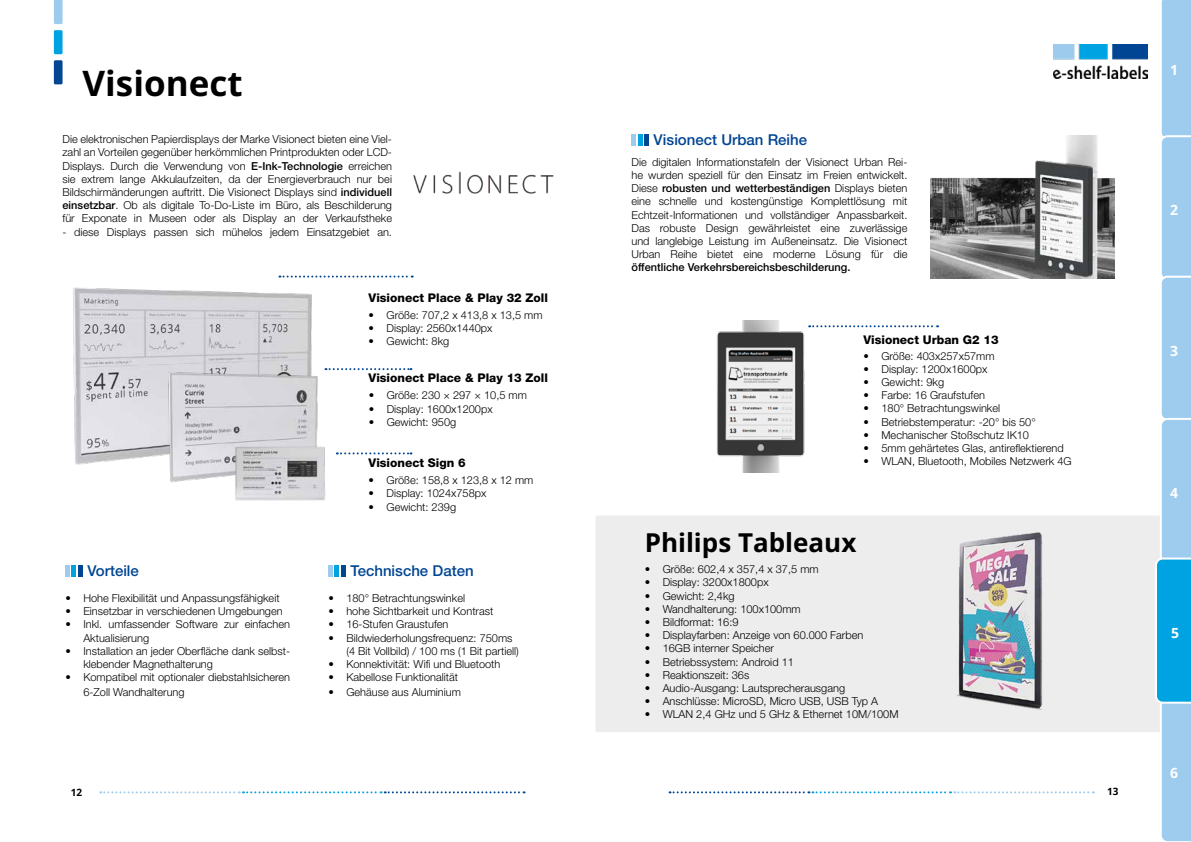
<style>
.page{position:relative;width:1191px;height:842px;background:#fff}
.page>*{position:absolute;margin:0;border:0;box-sizing:border-box;transform-origin:0 0}
.t1{font:700 35px "Open Sans";color:#000}
.t2{font:700 26px "Open Sans";color:#000}
.t3{font:500 15px "Helvetica Neue LT Std";color:#014593}
.t4{font:700 14px "Open Sans";color:#fff}
.t5{font:800 12px "Helvetica Neue LT Std";color:#000}
.t6{font:300 11px/13.2px "Helvetica Neue LT Std";color:#000}
.t7{font:500 11px "Helvetica Neue LT Std";color:#000}
.t8{font:700 10px "Open Sans";color:#000}
.s1{font-weight:500}
</style>
<div class="page">
<svg style="left:100px;top:791px;width:424px;height:2px"></svg>
<img style="left:1053px;top:45px;width:94px;height:33px">
<div style="left:54px;top:30px;width:9px;height:24px;background:#00a3e2"></div>
<svg style="left:54px;top:0;width:9px;height:24px"></svg>
<div style="left:54px;top:60px;width:9px;height:24px;background:#014593"></div>
<svg style="left:669px;top:791px;width:424px;height:2px"></svg>
<div style="left:596px;top:516px;width:559px;height:216px;background:#eeedee"></div>
<svg style="left:816px;top:325px;width:122px;height:2px"></svg>
<img style="left:930px;top:135px;width:184px;height:144px">
<svg style="left:1155px;top:0;width:36px;height:842px;background:#95ceef"></svg>
<img style="left:73px;top:287px;width:239px;height:178px">
<img style="left:128px;top:339px;width:235px;height:144px">
<img style="left:232px;top:444px;width:96px;height:57px">
<svg style="left:279px;top:276px;width:134px;height:2px"></svg>
<svg style="left:325px;top:368px;width:86px;height:2px"></svg>
<svg style="left:337px;top:452px;width:74px;height:2px"></svg>
<img style="left:413px;top:171px;width:141px;height:23px">
<div style="left:65px;top:565px;width:5px;height:12px;background:#9dcbee"></div>
<hr style="left:72px;top:565px;width:4px;height:12px;background:#00a3e2">
<hr style="left:78px;top:565px;width:4px;height:12px;background:#014593">
<div style="left:328px;top:565px;width:5px;height:12px;background:#9dcbee"></div>
<div style="left:334px;top:565px;width:5px;height:12px;background:#00a3e2"></div>
<hr style="left:341px;top:565px;width:4px;height:12px;background:#014593">
<img style="left:904px;top:529px;width:189px;height:184px">
<div style="left:631px;top:135px;width:5px;height:11px;background:#9dcbee"></div>
<div style="left:637px;top:135px;width:5px;height:11px;background:#00a3e2"></div>
<hr style="left:644px;top:135px;width:4px;height:11px;background:#014593">
<img style="left:716px;top:320px;width:99px;height:152px">
<h1 class="t1" style="left:82px;top:59px;width:162px">Visionect</h1>
<p class="t6" style="left:63px;top:132px;width:331px;text-align:justify">Die elektronischen Papierdisplays der Marke Visionect bieten eine Viel&shy;zahl an Vorteilen gegenüber herkömmlichen Printprodukten oder LCD-Displays. Durch die Verwendung von <span class="s1">E-Ink-Technologie</span> erreichen sie extrem lange Akkulaufzeiten, da der Energieverbrauch nur bei Bildschirmänderungen auftritt. Die Visionect Displays sind <span class="s1">individuell einsetzbar</span>. Ob als digitale To-Do-Liste im Büro, als Beschilderung für Exponate in Museen oder als Display an der Verkaufstheke</p>
<p class="t6" style="left:63px;top:225px;width:331px">- diese Displays passen sich mühelos jedem Einsatzgebiet an.</p>
<p class="t5" style="left:368px;top:290px;width:181px">Visionect Place &amp; Play 32 Zoll</p>
<p class="t6" style="left:368px;top:308px;width:175px">• Größe: 707,2 x 413,8 x 13,5 mm</p>
<p class="t6" style="left:368px;top:321px;width:125px">• Display: 2560x1440px</p>
<p class="t6" style="left:368px;top:335px;width:82px">• Gewicht: 8kg</p>
<p class="t5" style="left:368px;top:371px;width:181px">Visionect Place &amp; Play 13 Zoll</p>
<p class="t6" style="left:369px;top:389px;width:160px">• Größe: 230 × 297 × 10,5 mm</p>
<p class="t6" style="left:369px;top:402px;width:125px">• Display: 1600x1200px</p>
<p class="t6" style="left:369px;top:415px;width:89px">• Gewicht: 950g</p>
<p class="t5" style="left:368px;top:455px;width:99px">Visionect Sign 6</p>
<p class="t6" style="left:368px;top:473px;width:166px">• Größe: 158,8 x 123,8 x 12 mm</p>
<p class="t6" style="left:368px;top:487px;width:119px">• Display: 1024x758px</p>
<p class="t6" style="left:368px;top:500px;width:89px">• Gewicht: 239g</p>
<h3 class="t3" style="left:653px;top:131px;width:155px">Visionect Urban Reihe</h3>
<p class="t6" style="left:631px;top:155px;width:277px;text-align:justify">Die digitalen Informationstafeln der Visionect Urban Rei&shy;he wurden speziell für den Einsatz im Freien entwickelt.<br>Diese <span class="s1">robusten und wetterbeständigen</span> Displays bieten eine schnelle und kostengünstige Komplettlösung mit Echtzeit-Informationen und vollständiger Anpassbarkeit.<br>Das robuste Design gewährleistet eine zuverlässige und langlebige Leistung im Außeneinsatz. Die Visionect Urban Reihe bietet eine moderne Lösung für die</p>
<p class="t7" style="left:631px;top:261px;width:220px">öffentliche Verkehrsbereichsbeschilderung.</p>
<p class="t5" style="left:863px;top:332px;width:137px">Visionect Urban G2 13</p>
<p class="t6" style="left:863px;top:349px;width:133px">• Größe: 403x257x57mm</p>
<p class="t6" style="left:863px;top:362px;width:125px">• Display: 1200x1600px</p>
<p class="t6" style="left:863px;top:375px;width:82px">• Gewicht: 9kg</p>
<p class="t6" style="left:863px;top:388px;width:123px">• Farbe: 16 Graufstufen</p>
<p class="t6" style="left:863px;top:402px;width:138px">• 180° Betrachtungswinkel</p>
<p class="t6" style="left:863px;top:415px;width:174px">• Betriebstemperatur: -20° bis 50°</p>
<p class="t6" style="left:863px;top:428px;width:167px">• Mechanischer Stoßschutz IK10</p>
<p class="t6" style="left:863px;top:441px;width:202px">• 5mm gehärtetes Glas, antireflektierend</p>
<p class="t6" style="left:863px;top:454px;width:210px">• WLAN, Bluetooth, Mobiles Netzwerk 4G</p>
<h2 class="t2" style="left:644px;top:525px;width:213px">Philips Tableaux</h2>
<h3 class="t3" style="left:87px;top:562px;width:53px">Vorteile</h3>
<p class="t6" style="left:65px;top:591px;width:216px">• Hohe Flexibilität und Anpassungsfähigkeit</p>
<p class="t6" style="left:65px;top:604px;width:219px">• Einsetzbar in verschiedenen Umgebungen</p>
<p class="t6" style="left:83px;top:618px;width:208px;text-indent:-18px">• Inkl. umfassender Software zur einfachen<br>Aktualisierung</p>
<p class="t6" style="left:83px;top:644px;width:208px;text-indent:-18px">• Installation an jeder Oberfläche dank selbst&shy;klebender Magnethalterung</p>
<p class="t6" style="left:83px;top:670px;width:208px;line-height:14.4px;text-indent:-18px">• Kompatibel mit optionaler diebstahlsicheren<br>6-Zoll Wandhalterung</p>
<h3 class="t3" style="left:350px;top:562px;width:125px">Technische Daten</h3>
<p class="t6" style="left:644px;top:562px;width:175px">• Größe: 602,4 x 357,4 x 37,5 mm</p>
<p class="t6" style="left:644px;top:575px;width:125px">• Display: 3200x1800px</p>
<p class="t6" style="left:644px;top:589px;width:91px">• Gewicht: 2,4kg</p>
<p class="t6" style="left:644px;top:602px;width:157px">• Wandhalterung: 100x100mm</p>
<p class="t6" style="left:644px;top:615px;width:95px">• Bildformat: 16:9</p>
<p class="t6" style="left:644px;top:628px;width:220px">• Displayfarben: Anzeige von 60.000 Farben</p>
<p class="t6" style="left:644px;top:641px;width:131px">• 16GB interner Speicher</p>
<p class="t6" style="left:644px;top:655px;width:151px">• Betriebssystem: Android 11</p>
<p class="t6" style="left:644px;top:668px;width:106px">• Reaktionszeit: 36s</p>
<p class="t6" style="left:644px;top:681px;width:202px">• Audio-Ausgang: Lautsprecherausgang</p>
<p class="t6" style="left:644px;top:694px;width:235px">• Anschlüsse: MicroSD, Micro USB, USB Typ A</p>
<p class="t6" style="left:644px;top:707px;width:255px">• WLAN 2,4 GHz und 5 GHz &amp; Ethernet 10M/100M</p>
<p class="t6" style="left:328px;top:591px;width:138px">• 180° Betrachtungswinkel</p>
<p class="t6" style="left:328px;top:604px;width:166px">• hohe Sichtbarkeit und Kontrast</p>
<p class="t6" style="left:328px;top:618px;width:122px">• 16-Stufen Graustufen</p>
<p class="t6" style="left:346px;top:631px;width:174px;text-indent:-18px">• Bildwiederholungsfrequenz: 750ms (4 Bit Vollbild) / 100 ms (1 Bit partiell)</p>
<p class="t6" style="left:328px;top:657px;width:174px">• Konnektivität: Wifi und Bluetooth</p>
<p class="t6" style="left:328px;top:670px;width:131px">• Kabellose Funktionalität</p>
<p class="t6" style="left:328px;top:685px;width:134px">• Gehäuse aus Aluminium</p>
<p class="t8" style="left:71px;top:785px;width:13px">12</p>
<p class="t8" style="left:1107px;top:785px;width:13px">13</p>
<p class="t4" style="left:1170px;top:60px;width:10px">1</p>
<p class="t4" style="left:1170px;top:201px;width:10px">2</p>
<p class="t4" style="left:1170px;top:341px;width:10px">3</p>
<p class="t4" style="left:1170px;top:483px;width:10px">4</p>
<p class="t4" style="left:1171px;top:623px;width:10px">5</p>
<p class="t4" style="left:1170px;top:763px;width:10px">6</p>
</div>
